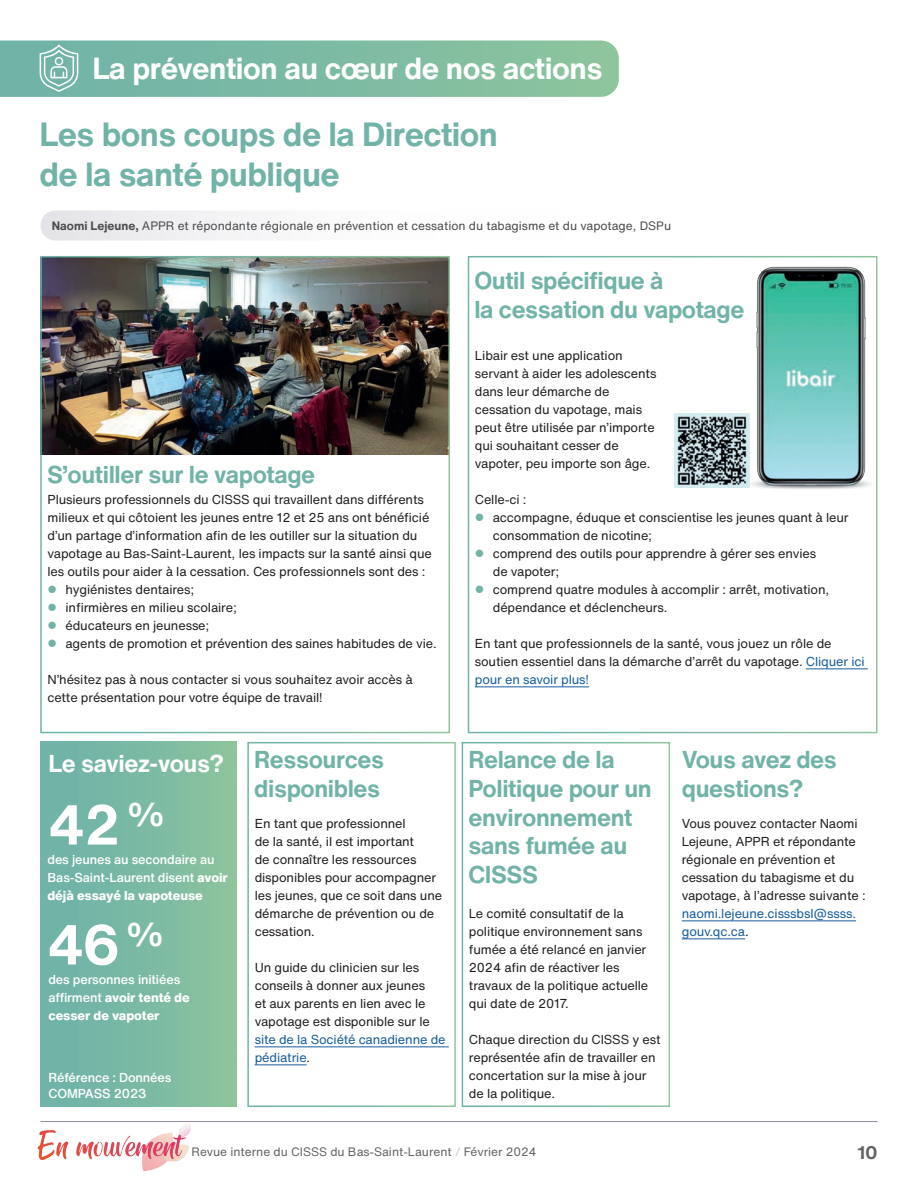
<style>
.page{position:relative;width:918px;height:1188px;background:#fff}
.page>*{position:absolute;margin:0;border:0;box-sizing:border-box;transform-origin:0 0}
.t1{font:700 55.2px/119.9px "Helvetica Now Text";color:#fff}
.t2{font:700 33px/40.5px "Helvetica Now Text";letter-spacing:-.015em;color:#71b3a7}
.t3{font:700 30px "Helvetica Now Text";letter-spacing:-.015em;color:#fff}
.t4{font:700 24px/28.8px "Helvetica Now Text";letter-spacing:-.015em;color:#71b3a7}
.t5{font:700 24px "Helvetica Now Text";letter-spacing:-.015em;color:#fff}
.t6{font:700 18px "Helvetica Now Text";color:#636366}
.t7{font:12.75px/18px "Helvetica Now Text";letter-spacing:-.01em;color:#231f20}
.t8{font:500 12.75px/18px "Helvetica Now Text";letter-spacing:-.01em;color:#fff}
.t9{font:12.75px/18px "Helvetica Now Text";letter-spacing:-.01em;color:#175d9e}
.t10{font:12px "Helvetica Now Text";color:#4b4c4d}
.t11{font:12px "Helvetica Now Text";color:#636366}
.s1{font-weight:700}
.s2{color:#175d9e}
.s3{font-weight:800}
.s4{color:#231f20}
.s5{color:#c7c8ca}
</style>
<div class="page">
<img style="left:142px;top:1165px;width:21px;height:7px">
<img style="left:37px;top:1124px;width:154px;height:41px">
<hr style="left:40px;top:1121px;width:838px;height:1px;background:#221346">
<div style="left:41px;top:742px;width:195px;height:365px;background:linear-gradient(to right,#6cb1a9,#8bc39e)"></div>
<img style="left:43px;top:259px;width:404px;height:195px">
<svg style="left:0;top:40px;width:619px;height:57px;background:#80bca5"></svg>
<hr style="left:255px;top:1047px;width:194px;height:1px;background:#175d9e">
<hr style="left:255px;top:1065px;width:52px;height:1px;background:#175d9e">
<hr style="left:682px;top:921px;width:174px;height:1px;background:#175d9e">
<hr style="left:682px;top:939px;width:63px;height:1px;background:#175d9e">
<svg style="left:40px;top:210px;width:212px;height:31px"></svg>
<div style="left:40px;top:256px;width:410px;height:477px;border:2px solid #fff"></div>
<div style="left:247px;top:742px;width:209px;height:365px;border:2px solid #fff"></div>
<div style="left:462px;top:742px;width:208px;height:365px;border:2px solid #fff"></div>
<div style="left:468px;top:256px;width:410px;height:477px;border:2px solid #fff"></div>
<img style="left:742px;top:256px;width:132px;height:233px">
<img style="left:674px;top:413px;width:76px;height:75px">
<hr style="left:806px;top:669px;width:62px;height:1px;background:#175d9e">
<hr style="left:475px;top:687px;width:114px;height:1px;background:#175d9e">
<h3 class="t3" style="left:92px;top:46px;width:512px">La prévention au cœur de nos actions</h3>
<h2 class="t2" style="left:39px;top:113px;width:460px">Les bons coups de la Direction de la santé publique</h2>
<p class="t10" style="left:52px;top:216px;width:621px"><span class="s1">Naomi Lejeune,</span> APPR et répondante régionale en prévention et cessation du tabagisme et du vapotage, DSPu</p>
<h3 class="t4" style="left:47px;top:460px;width:270px">S’outiller sur le vapotage</h3>
<p class="t7" style="left:48px;top:490px;width:378px">Plusieurs professionnels du CISSS qui travaillent dans différents</p>
<p class="t7" style="left:48px;top:508px;width:383px">milieux et qui côtoient les jeunes entre 12 et 25 ans ont bénéficié</p>
<p class="t7" style="left:48px;top:526px;width:372px">d’un partage d’information afin de les outiller sur la situation du</p>
<p class="t7" style="left:48px;top:544px;width:386px">vapotage au Bas-Saint-Laurent, les impacts sur la santé ainsi que</p>
<p class="t7" style="left:48px;top:562px;width:379px">les outils pour aider à la cessation. Ces professionnels sont des :</p>
<p class="t7" style="left:66px;top:580px;width:130px">hygiénistes dentaires;</p>
<p class="t7" style="left:66px;top:598px;width:173px">infirmières en milieu scolaire;</p>
<p class="t7" style="left:66px;top:616px;width:145px">éducateurs en jeunesse;</p>
<p class="t7" style="left:66px;top:634px;width:373px">agents de promotion et prévention des saines habitudes de vie.</p>
<p class="t7" style="left:48px;top:670px;width:367px">N’hésitez pas à nous contacter si vous souhaitez avoir accès à cette présentation pour votre équipe de travail!</p>
<h3 class="t4" style="left:474px;top:265px;width:272px">Outil spécifique à<br>la cessation du vapotage</h3>
<p class="t7" style="left:475px;top:346px;width:183px">Libair est une application servant à aider les adolescents dans leur démarche de cessation du vapotage, mais peut être utilisée par n’importe qui souhaitant cesser de vapoter, peu importe son âge.</p>
<p class="t7" style="left:493px;top:490px;width:357px;text-indent:-18px">Celle-ci :<br>accompagne, éduque et conscientise les jeunes quant à leur consommation de nicotine;<br>comprend des outils pour apprendre à gérer ses envies<br>de vapoter;<br>comprend quatre modules à accomplir : arrêt, motivation, dépendance et déclencheurs.</p>
<p class="t7" style="left:475px;top:634px;width:391px">En tant que professionnels de la santé, vous jouez un rôle de soutien essentiel dans la démarche d’arrêt du vapotage. <span class="s2">Cliquer ici pour en savoir plus!</span></p>
<h3 class="t5" style="left:48px;top:745px;width:177px">Le saviez-vous?</h3>
<h1 class="t1" style="left:48px;top:764px;width:119px">42 <sup>%<br></sup>46 <sup>%</sup></h1>
<p class="t8" style="left:48px;top:850px;width:182px">des jeunes au secondaire au<br>Bas-Saint-Laurent disent <span class="s3">avoir déjà essayé la vapoteuse</span></p>
<p class="t8" style="left:48px;top:970px;width:143px">des personnes initiées affirment <span class="s3">avoir tenté de cesser de vapoter</span></p>
<p class="t8" style="left:48px;top:1070px;width:124px;line-height:15.3px">Référence : Données<br>COMPASS 2023</p>
<h3 class="t4" style="left:254px;top:745px;width:131px">Ressources disponibles</h3>
<h3 class="t4" style="left:468px;top:745px;width:185px">Relance de la<br>Politique pour un environnement sans fumée au<br>CISSS</h3>
<h3 class="t4" style="left:682px;top:745px;width:157px">Vous avez des questions?</h3>
<p class="t7" style="left:255px;top:814px;width:189px">En tant que professionnel<br>de la santé, il est important<br>de connaître les ressources disponibles pour accompagner les jeunes, que ce soit dans une démarche de prévention ou de cessation.</p>
<p class="t7" style="left:255px;top:958px;width:177px">Un guide du clinicien sur les conseils à donner aux jeunes et aux parents en lien avec le vapotage est disponible sur le</p>
<p class="t9" style="left:255px;top:1030px;width:192px">site de la Société canadienne de pédiatrie<span class="s4">.</span></p>
<p class="t7" style="left:682px;top:814px;width:185px">Vous pouvez contacter Naomi<br>Lejeune, APPR et répondante régionale en prévention et cessation du tabagisme et du vapotage, à l’adresse suivante :</p>
<p class="t9" style="left:682px;top:904px;width:176px">naomi.lejeune.cisssbsl@ssss. gouv.qc.ca<span class="s4">.</span></p>
<p class="t7" style="left:469px;top:904px;width:181px">Le comité consultatif de la politique environnement sans fumée a été relancé en janvier<br>2024 afin de réactiver les travaux de la politique actuelle qui date de 2017.</p>
<p class="t7" style="left:469px;top:1030px;width:193px">Chaque direction du CISSS y est représentée afin de travailler en concertation sur la mise à jour de la politique.</p>
<p class="t11" style="left:192px;top:1143px;width:346px">Revue interne du CISSS du Bas-Saint-Laurent <span class="s5">/</span> Février 2024</p>
<h3 class="t6" style="left:857px;top:1140px;width:22px">10</h3>
</div>
